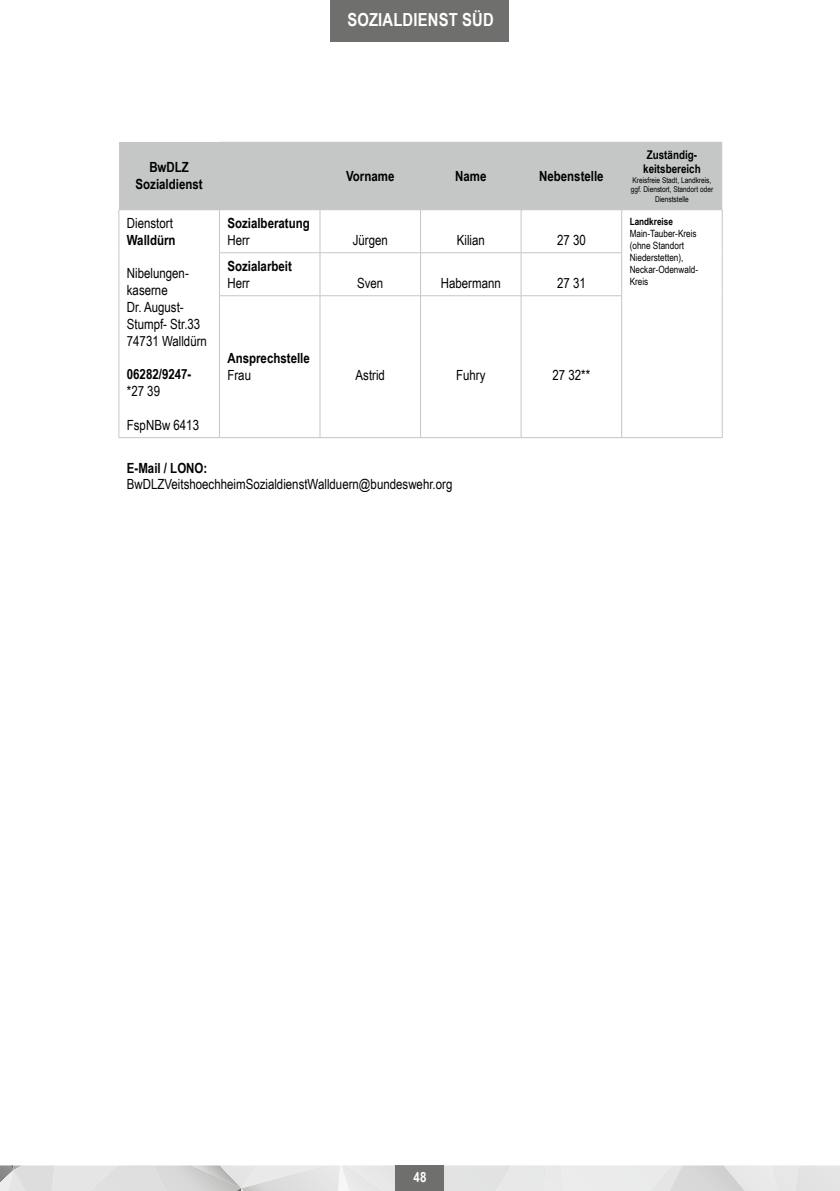
<style>
.page{position:relative;width:840px;height:1191px;background:#fff}
.page>*{position:absolute;margin:0;border:0;box-sizing:border-box;transform-origin:0 0}
.t1{font:700 18px "Arial Narrow";letter-spacing:.01em;color:#fff}
.t2{font:14px/16.8px "Arial Narrow";color:#000}
.t3{font:700 14px/16.8px "Arial Narrow";color:#000;text-align:center}
.t4{font:700 14px "Arial Narrow";color:#fff}
.t5{font:700 12px/14.4px "Arial Narrow";color:#000}
.t6{font:10px/12px "Arial Narrow";color:#000}
.t7{font:700 10px "Arial Narrow";color:#000}
.t8{font:8px/9.6px "Arial Narrow";color:#000;text-align:center}
</style>
<div class="page">
<svg style="left:0;top:1165px;width:839px;height:26px;fill:#e5e5e5"></svg>
<div style="left:395px;top:1165px;width:49px;height:26px;background:#6f6f6e"></div>
<div style="left:330px;top:0;width:179px;height:41px;background:#6f6f6e"></div>
<div style="left:119px;top:142px;width:100px;height:68px;background:#c5c6c6"></div>
<div style="left:219px;top:142px;width:502px;height:67px;background:#c5c6c6"></div>
<hr style="left:118px;top:210px;width:1px;height:43px;background:#c5c6c6">
<hr style="left:118px;top:253px;width:1px;height:43px;background:#c5c6c6">
<hr style="left:118px;top:296px;width:1px;height:141px;background:#c5c6c6">
<hr style="left:118px;top:209px;width:101px;height:1px;background:#c5c6c6">
<hr style="left:219px;top:210px;width:1px;height:42px;background:#c5c6c6">
<hr style="left:219px;top:209px;width:101px;height:1px;background:#c5c6c6">
<hr style="left:319px;top:210px;width:1px;height:42px;background:#c5c6c6">
<hr style="left:320px;top:209px;width:100px;height:1px;background:#c5c6c6">
<hr style="left:420px;top:209px;width:101px;height:1px;background:#c5c6c6">
<hr style="left:521px;top:209px;width:100px;height:1px;background:#c5c6c6">
<hr style="left:420px;top:210px;width:1px;height:42px;background:#c5c6c6">
<hr style="left:520px;top:210px;width:1px;height:42px;background:#c5c6c6">
<hr style="left:621px;top:210px;width:1px;height:42px;background:#c5c6c6">
<hr style="left:621px;top:209px;width:101px;height:1px;background:#c5c6c6">
<hr style="left:721px;top:210px;width:1px;height:43px;background:#c5c6c6">
<hr style="left:721px;top:253px;width:1px;height:43px;background:#c5c6c6">
<hr style="left:721px;top:296px;width:1px;height:141px;background:#c5c6c6">
<hr style="left:219px;top:253px;width:1px;height:42px;background:#c5c6c6">
<hr style="left:219px;top:252px;width:101px;height:1px;background:#c5c6c6">
<hr style="left:320px;top:252px;width:100px;height:1px;background:#c5c6c6">
<hr style="left:420px;top:252px;width:101px;height:1px;background:#c5c6c6">
<hr style="left:521px;top:252px;width:100px;height:1px;background:#c5c6c6">
<hr style="left:319px;top:253px;width:1px;height:42px;background:#c5c6c6">
<hr style="left:420px;top:253px;width:1px;height:42px;background:#c5c6c6">
<hr style="left:520px;top:253px;width:1px;height:42px;background:#c5c6c6">
<hr style="left:621px;top:253px;width:1px;height:42px;background:#c5c6c6">
<hr style="left:219px;top:296px;width:1px;height:141px;background:#c5c6c6">
<hr style="left:219px;top:295px;width:101px;height:1px;background:#c5c6c6">
<hr style="left:320px;top:295px;width:100px;height:1px;background:#c5c6c6">
<hr style="left:420px;top:295px;width:101px;height:1px;background:#c5c6c6">
<hr style="left:521px;top:295px;width:100px;height:1px;background:#c5c6c6">
<hr style="left:319px;top:296px;width:1px;height:141px;background:#c5c6c6">
<hr style="left:420px;top:296px;width:1px;height:141px;background:#c5c6c6">
<hr style="left:520px;top:296px;width:1px;height:141px;background:#c5c6c6">
<hr style="left:621px;top:296px;width:1px;height:141px;background:#c5c6c6">
<hr style="left:118px;top:437px;width:101px;height:1px;background:#c5c6c6">
<hr style="left:219px;top:437px;width:101px;height:1px;background:#c5c6c6">
<hr style="left:320px;top:437px;width:100px;height:1px;background:#c5c6c6">
<hr style="left:420px;top:437px;width:101px;height:1px;background:#c5c6c6">
<hr style="left:521px;top:437px;width:100px;height:1px;background:#c5c6c6">
<hr style="left:621px;top:437px;width:101px;height:1px;background:#c5c6c6">
<p class="t1" style="left:347px;top:6px;width:148px">SOZIALDIENST SÜD</p>
<p class="t3" style="left:135px;top:158px;width:68px">BwDLZ<br>Sozialdienst</p>
<p class="t3" style="left:346px;top:167px;width:50px">Vorname</p>
<p class="t3" style="left:455px;top:167px;width:33px">Name</p>
<p class="t3" style="left:539px;top:167px;width:66px">Nebenstelle</p>
<p class="t2" style="left:127px;top:214px;width:47px">Dienstort</p>
<p class="t3" style="left:127px;top:231px;width:50px">Walldürn</p>
<p class="t2" style="left:127px;top:264px;width:81px">Nibelungen&shy;kaserne<br>Dr. August-<br>Stumpf- Str.33<br>74731 Walldürn</p>
<p class="t3" style="left:127px;top:365px;width:66px">06282/9247-</p>
<p class="t2" style="left:127px;top:382px;width:35px">*27 39</p>
<p class="t2" style="left:127px;top:416px;width:74px">FspNBw 6413</p>
<p class="t3" style="left:227px;top:214px;width:84px">Sozialberatung</p>
<p class="t2" style="left:227px;top:231px;width:24px">Herr</p>
<p class="t2" style="left:352px;top:231px;width:37px">Jürgen</p>
<p class="t2" style="left:456px;top:231px;width:30px">Kilian</p>
<p class="t2" style="left:556px;top:231px;width:30px">27 30</p>
<p class="t3" style="left:227px;top:257px;width:66px">Sozialarbeit</p>
<p class="t2" style="left:227px;top:274px;width:24px">Herr</p>
<p class="t2" style="left:357px;top:274px;width:28px">Sven</p>
<p class="t2" style="left:440px;top:274px;width:61px">Habermann</p>
<p class="t2" style="left:556px;top:274px;width:30px">27 31</p>
<p class="t3" style="left:227px;top:349px;width:84px">Ansprechstelle</p>
<p class="t2" style="left:227px;top:366px;width:25px">Frau</p>
<p class="t2" style="left:355px;top:366px;width:31px">Astrid</p>
<p class="t2" style="left:456px;top:366px;width:31px">Fuhry</p>
<p class="t2" style="left:552px;top:366px;width:39px">27 32**</p>
<p class="t3" style="left:127px;top:458px;width:82px">E-Mail / LONO:</p>
<p class="t2" style="left:127px;top:475px;width:327px">BwDLZVeitshoechheimSozialdienstWallduern@bundeswehr.org</p>
<p class="t5" style="left:643px;top:146px;width:59px">Zuständig&shy;keitsbereich</p>
<p class="t8" style="left:630px;top:175px;width:84px">Kreisfreie Stadt, Landkreis, ggf. Dienstort, Standort oder<br>Dienststelle</p>
<p class="t7" style="left:629px;top:214px;width:45px">Landkreise</p>
<p class="t6" style="left:629px;top:227px;width:70px">Main-Tauber-Kreis (ohne Standort<br>Niederstetten),<br>Neckar-Odenwald-<br>Kreis</p>
<p class="t4" style="left:413px;top:1166px;width:14px">48</p>
</div>
